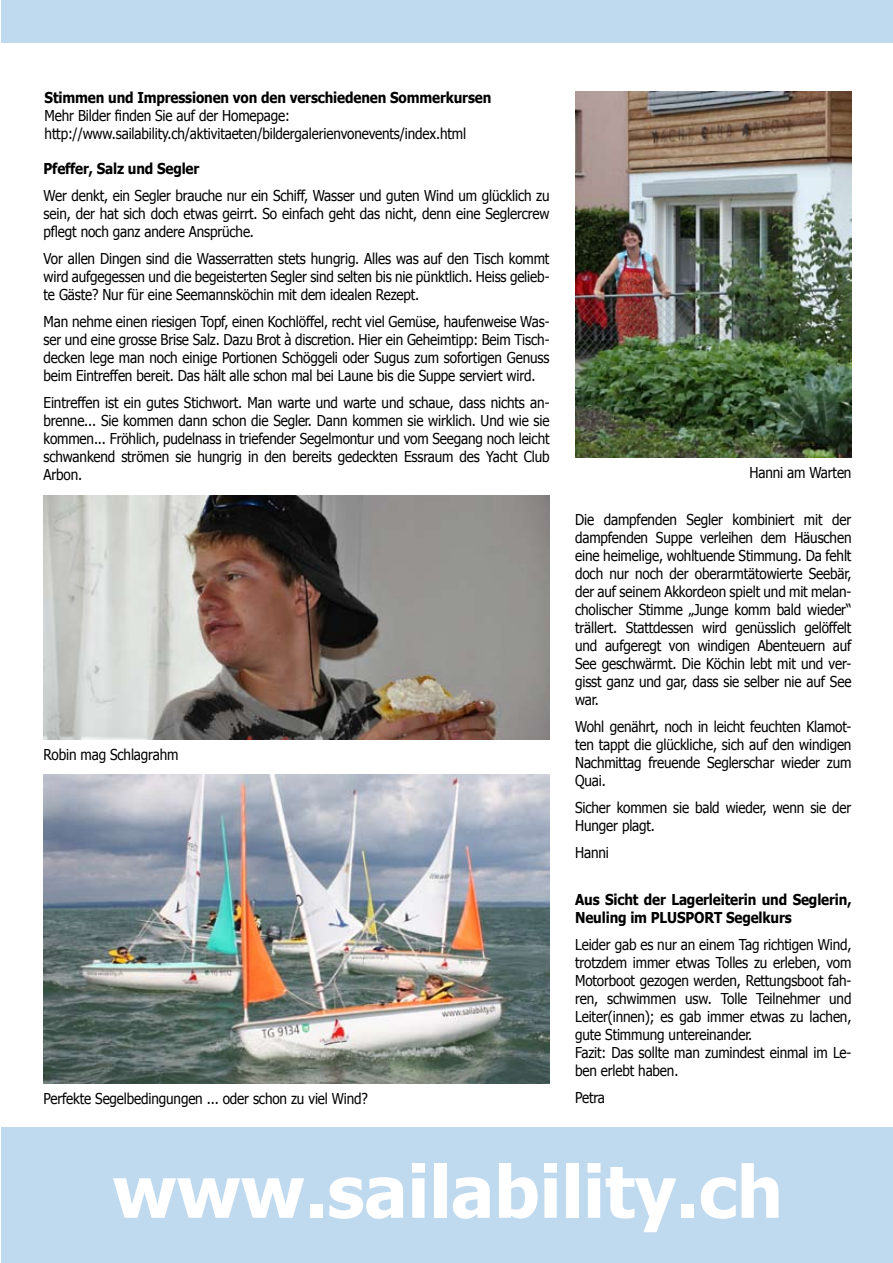
<style>
.page{position:relative;width:893px;height:1263px;background:#fff}
.page>*{position:absolute;margin:0;border:0;box-sizing:border-box;transform-origin:0 0}
.t1{font:700 72px "Tahoma";color:#fff}
.t2{font:15px/18px "Tahoma";letter-spacing:-.01em;color:#000;text-align:justify;scale:.9 1}
.t3{font:700 15px/18px "Tahoma";letter-spacing:-.01em;color:#000;scale:.9 1}
</style>
<div class="page">
<div style="left:1px;top:1127px;width:892px;height:136px;background:#bfd9ef"></div>
<div style="left:1px;top:0;width:892px;height:43px;background:#bfd9ef"></div>
<img style="left:575px;top:91px;width:276px;height:367px">
<img style="left:44px;top:775px;width:506px;height:308px">
<img style="left:44px;top:496px;width:506px;height:244px">
<p class="t3" style="left:45px;top:88px;width:498px">Stimmen und Impressionen von den verschiedenen Sommerkursen</p>
<p class="t2" style="left:45px;top:106px;width:470px">Mehr Bilder finden Sie auf der Homepage: http://www.sailability.ch/aktivitaeten/bildergalerienvonevents/index.html</p>
<p class="t3" style="left:44px;top:159px;width:175px">Pfeffer, Salz und Segler</p>
<p class="t2" style="left:44px;top:186px;width:564px">Wer denkt, ein Segler brauche nur ein Schiff, Wasser und guten Wind um glücklich zu sein, der hat sich doch etwas geirrt. So einfach geht das nicht, denn eine Seglercrew pflegt noch ganz andere Ansprüche.</p>
<p class="t2" style="left:44px;top:249px;width:564px">Vor allen Dingen sind die Wasserratten stets hungrig. Alles was auf den Tisch kommt wird aufgegessen und die begeisterten Segler sind selten bis nie pünktlich. Heiss gelieb&shy;te Gäste? Nur für eine Seemannsköchin mit dem idealen Rezept.</p>
<p class="t2" style="left:44px;top:312px;width:564px">Man nehme einen riesigen Topf, einen Kochlöffel, recht viel Gemüse, haufenweise Was&shy;ser und eine grosse Brise Salz. Dazu Brot à discretion. Hier ein Geheimtipp: Beim Tisch&shy;decken lege man noch einige Portionen Schöggeli oder Sugus zum sofortigen Genuss beim Eintreffen bereit. Das hält alle schon mal bei Laune bis die Suppe serviert wird.</p>
<p class="t2" style="left:44px;top:393px;width:564px">Eintreffen ist ein gutes Stichwort. Man warte und warte und schaue, dass nichts an&shy;brenne... Sie kommen dann schon die Segler. Dann kommen sie wirklich. Und wie sie kommen... Fröhlich, pudelnass in triefender Segelmontur und vom Seegang noch leicht schwankend strömen sie hungrig in den bereits gedeckten Essraum des Yacht Club Arbon.</p>
<p class="t2" style="left:44px;top:745px;width:151px">Robin mag Schlagrahm</p>
<p class="t2" style="left:44px;top:1089px;width:362px">Perfekte Segelbedingungen ... oder schon zu viel Wind?</p>
<p class="t2" style="left:749px;top:463px;width:115px">Hanni am Warten</p>
<p class="t2" style="left:575px;top:510px;width:309px">Die dampfenden Segler kombiniert mit der dampfenden Suppe verleihen dem Häuschen eine heimelige, wohltuende Stimmung. Da fehlt doch nur noch der oberarmtätowierte Seebär, der auf seinem Akkordeon spielt und mit melan&shy;cholischer Stimme „Junge komm bald wieder“ trällert. Stattdessen wird genüsslich gelöffelt und aufgeregt von windigen Abenteuern auf See geschwärmt. Die Köchin lebt mit und ver&shy;gisst ganz und gar, dass sie selber nie auf See war.</p>
<p class="t2" style="left:575px;top:717px;width:309px">Wohl genährt, noch in leicht feuchten Klamot&shy;ten tappt die glückliche, sich auf den windigen Nachmittag freuende Seglerschar wieder zum Quai.</p>
<p class="t2" style="left:575px;top:798px;width:309px">Sicher kommen sie bald wieder, wenn sie der<br>Hunger plagt.</p>
<p class="t2" style="left:575px;top:843px;width:39px">Hanni</p>
<p class="t3" style="left:575px;top:889px;width:309px">Aus Sicht der Lagerleiterin und Seglerin,<br>Neuling im PLUSPORT Segelkurs</p>
<p class="t2" style="left:575px;top:934px;width:309px;text-align:left">Leider gab es nur an einem Tag richtigen Wind, trotzdem immer etwas Tolles zu erleben, vom Motorboot gezogen werden, Rettungsboot fah&shy;ren, schwimmen usw. Tolle Teilnehmer und Leiter(innen); es gab immer etwas zu lachen, gute Stimmung untereinander.<br>Fazit: Das sollte man zumindest einmal im Le&shy;ben erlebt haben.</p>
<p class="t2" style="left:575px;top:1087px;width:35px">Petra</p>
<h1 class="t1" style="left:113px;top:1146px;width:672px">www.sailability.ch</h1>
</div>
